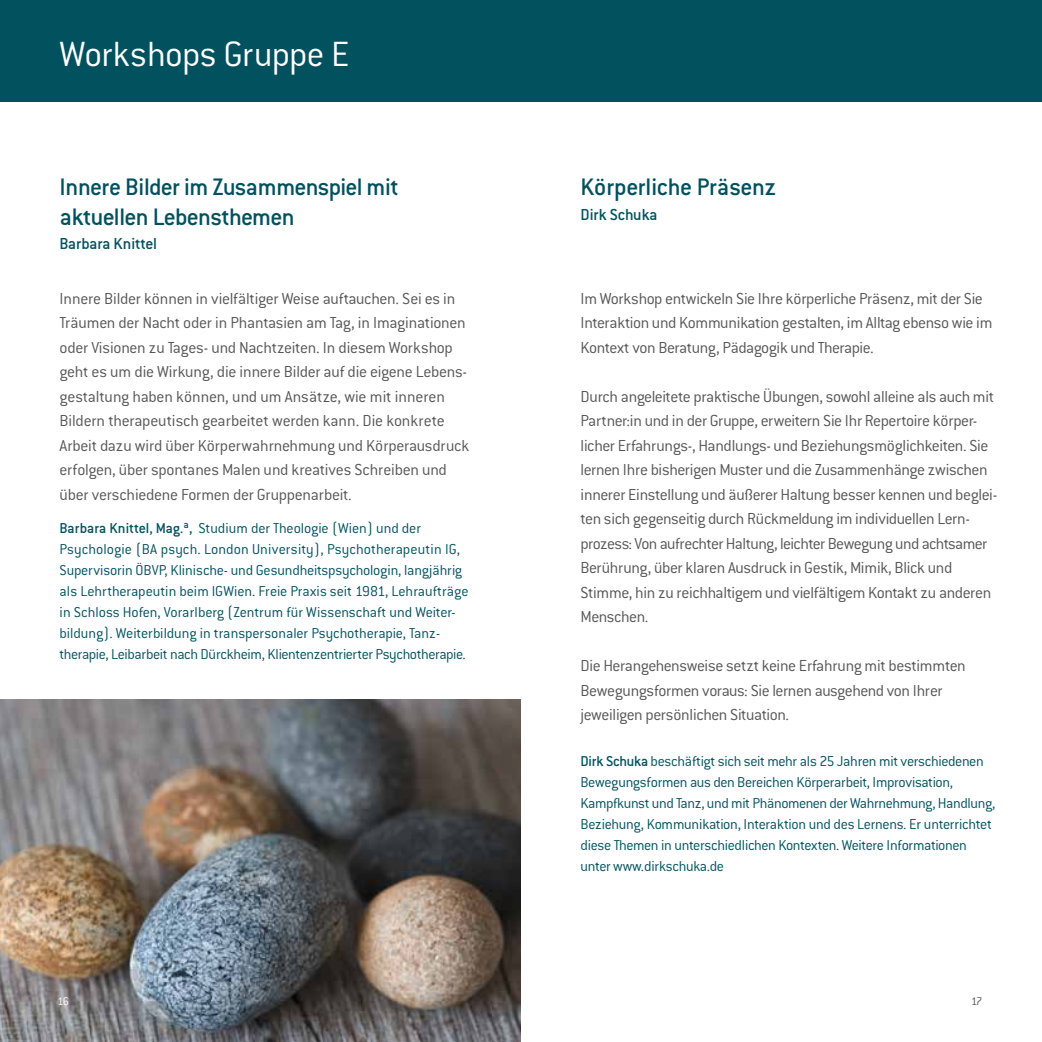
<style>
.page{position:relative;width:1042px;height:1042px;background:#fff}
.page>*{position:absolute;margin:0;border:0;box-sizing:border-box;transform-origin:0 0}
.t1{font:300 38.5px "Conduit ITC Std";letter-spacing:-.015em;color:#fff}
.t2{font:500 26.25px/29.8px "Conduit ITC Std";letter-spacing:-.025em;color:#02515e}
.t3{font:300 17.5px/24.5px "Conduit ITC Std";letter-spacing:-.02em;color:#565656}
.t4{font:500 17.5px "Conduit ITC Std";letter-spacing:-.005em;color:#02515e}
.t5{font:300 15.75px/21px "Conduit ITC Std";letter-spacing:-.01em;color:#02515e}
.t6{font:300 12.25px "Conduit ITC Std";color:#fff}
.t7{font:300 12.25px "Conduit ITC Std";color:#565656}
.s1{font-weight:500}
</style>
<div class="page">
<div style="left:0;top:0;width:1042px;height:102px;background:#02515e"></div>
<img style="left:0;top:699px;width:521px;height:343px">
<h1 class="t1" style="left:60px;top:31px;width:292px">Workshops Gruppe E</h1>
<h2 class="t2" style="left:60px;top:171px;width:341px">Innere Bilder im Zusammenspiel mit aktuellen Lebensthemen</h2>
<p class="t4" style="left:60px;top:233px;width:99px">Barbara Knittel</p>
<p class="t3" style="left:60px;top:285px;width:411px">Innere Bilder können in vielfältiger Weise auftauchen. Sei es in Träumen der Nacht oder in Phantasien am Tag, in Imaginationen oder Visionen zu Tages- und Nachtzeiten. In diesem Workshop geht es um die Wirkung, die innere Bilder auf die eigene Lebens&shy;gestaltung haben können, und um Ansätze, wie mit inneren Bildern therapeutisch gearbeitet werden kann. Die konkrete Arbeit dazu wird über Körperwahrnehmung und Körperausdruck erfolgen, über spontanes Malen und kreatives Schreiben und über verschiedene Formen der Gruppenarbeit.</p>
<p class="t5" style="left:60px;top:517px;width:411px"><span class="s1">Barbara Knittel, Mag.</span><sup>a</sup><span class="s1">,</span> Studium der Theologie (Wien) und der Psychologie (BA psych. London University), Psychotherapeutin IG, Supervisorin ÖBVP, Klinische- und Gesundheitspsychologin, langjährig als Lehrtherapeutin beim IGWien. Freie Praxis seit 1981, Lehraufträge in Schloss Hofen, Vorarlberg (Zentrum für Wissenschaft und Weiter&shy;bildung). Weiterbildung in transpersonaler Psychotherapie, Tanz&shy;therapie, Leibarbeit nach Dürckheim, Klientenzentrierter Psychotherapie.</p>
<p class="t6" style="left:58px;top:993px;width:13px">16</p>
<h2 class="t2" style="left:580px;top:171px;width:197px">Körperliche Präsenz</h2>
<p class="t4" style="left:580px;top:204px;width:78px">Dirk Schuka</p>
<p class="t3" style="left:580px;top:285px;width:413px">Im Workshop entwickeln Sie Ihre körperliche Präsenz, mit der Sie<br>Interaktion und Kommunikation gestalten, im Alltag ebenso wie im<br>Kontext von Beratung, Pädagogik und Therapie.</p>
<p class="t3" style="left:580px;top:383px;width:418px">Durch angeleitete praktische Übungen, sowohl alleine als auch mit Partner:in und in der Gruppe, erweitern Sie Ihr Repertoire körper&shy;licher Erfahrungs-, Handlungs- und Beziehungsmöglichkeiten. Sie lernen Ihre bisherigen Muster und die Zusammenhänge zwischen innerer Einstellung und äußerer Haltung besser kennen und beglei&shy;ten sich gegenseitig durch Rückmeldung im individuellen Lern&shy;prozess: Von aufrechter Haltung, leichter Bewegung und achtsamer Berührung, über klaren Ausdruck in Gestik, Mimik, Blick und Stimme, hin zu reichhaltigem und vielfältigem Kontakt zu anderen Menschen.</p>
<p class="t3" style="left:580px;top:653px;width:387px">Die Herangehensweise setzt keine Erfahrung mit bestimmten<br>Bewegungsformen voraus: Sie lernen ausgehend von Ihrer jeweiligen persönlichen Situation.</p>
<p class="t5" style="left:580px;top:750px;width:416px"><span class="s1">Dirk Schuka</span> beschäftigt sich seit mehr als 25 Jahren mit verschiedenen Bewegungsformen aus den Bereichen Körperarbeit, Improvisation, Kampfkunst und Tanz, und mit Phänomenen der Wahrnehmung, Handlung, Beziehung, Kommunikation, Interaktion und des Lernens. Er unterrichtet diese Themen in unterschiedlichen Kontexten. Weitere Informationen unter www.dirkschuka.de</p>
<p class="t7" style="left:971px;top:993px;width:13px">17</p>
</div>
